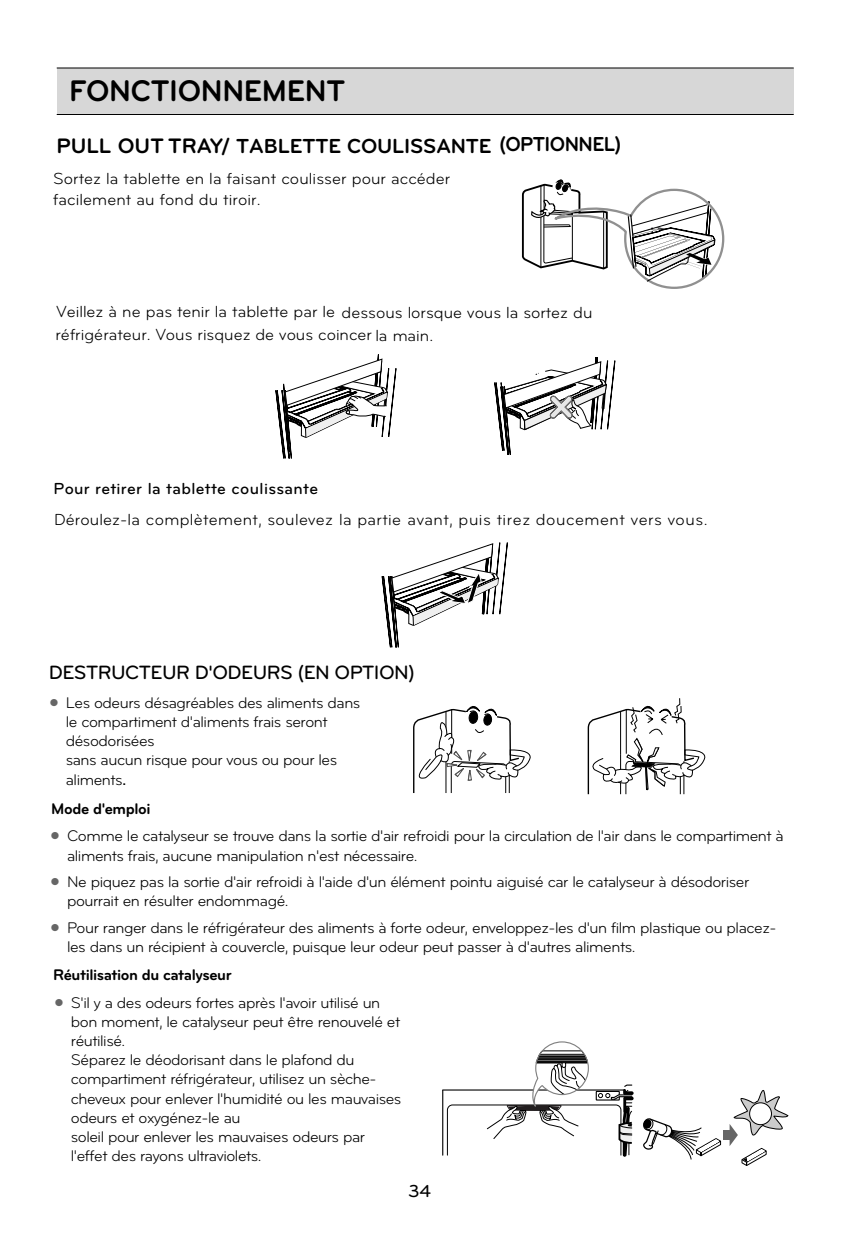
<style>
.page{position:relative;width:850px;height:1246px;background:#fff}
.page>*{position:absolute;margin:0;border:0;box-sizing:border-box;transform-origin:0 0}
.t1{font:700 31px "Bryant LG";letter-spacing:-.01em;color:#000}
.t2{font:700 21.2px "Bryant LG";letter-spacing:-.005em;color:#000}
.t3{font:500 20px "Bryant LG";letter-spacing:-.03em;color:#000}
.t4{font:500 18px "Bryant LG";color:#000}
.t5{font:16.6px/21.2px "Bryant LG";letter-spacing:.005em;color:#000}
.t6{font:500 16.6px "Bryant LG";letter-spacing:.02em;color:#000}
.t7{font:16px/19.2px "Bryant LG";letter-spacing:-.03em;color:#000}
.t8{font:700 16px "Bryant LG";letter-spacing:-.03em;color:#000}
.s1{font-size:21.8px}
.s2{font-size:21px}
.s3{color:#666}
.s4{font-family:"Helvetica"}
</style>
<div class="page">
<div style="left:57px;top:68px;width:737px;height:45px;background:#d7d7d7"></div>
<hr style="left:57px;top:68px;width:737px;height:1px;background:#000">
<hr style="left:57px;top:114px;width:737px;height:1px;background:#000">
<svg style="left:382px;top:542px;width:126px;height:106px"></svg>
<svg style="left:521px;top:179px;width:204px;height:110px"></svg>
<svg style="left:494px;top:357px;width:121px;height:98px"></svg>
<svg style="left:275px;top:354px;width:121px;height:105px"></svg>
<div style="left:383px;top:406px;width:6px;height:10px;background:#fff;border-radius:50%"></div>
<svg style="left:413px;top:698px;width:293px;height:97px"></svg>
<hr style="left:442px;top:1090px;width:1px;height:65px;background:#000">
<hr style="left:443px;top:1089px;width:182px;height:2px;background:#000">
<svg style="left:643px;top:1118px;width:78px;height:42px"></svg>
<div style="left:723px;top:1131px;width:10px;height:9px;background:#666"></div>
<svg style="left:730px;top:1090px;width:58px;height:76px"></svg>
<svg style="left:447px;top:1041px;width:187px;height:116px"></svg>
<h1 class="t1" style="left:69px;top:72px;width:277px">FONCTIONNEMENT</h1>
<h2 class="t2" style="left:57px;top:133px;width:566px"><span class="s1">PULL OUT TRAY</span> / TABLETTE COULISSANTE <span class="s2">(OPTIONNEL)</span></h2>
<p class="t5" style="left:53px;top:168px;width:399px">Sortez la tablette en la faisant coulisser pour accéder facilement au fond du tiroir.</p>
<p class="t5" style="left:56px;top:301px;width:538px;line-height:22.8px">Veillez à ne pas tenir la tablette par le dessous lorsque vous la sortez du réfrigérateur. Vous risquez de vous coincer la main.</p>
<p class="t6" style="left:54px;top:478px;width:266px">Pour retirer la tablette coulissante</p>
<p class="t5" style="left:54px;top:509px;width:655px">Déroulez-la complètement, soulevez la partie avant, puis tirez doucement vers vous.</p>
<p class="t3" style="left:49px;top:660px;width:368px">DESTRUCTEUR D'ODEURS (EN OPTION)</p>
<p class="t7" style="left:66px;top:693px;width:296px;text-indent:-16px"><span class="s3">●</span> Les odeurs désagréables des aliments dans le compartiment d'aliments frais seront désodorisées<br>sans aucun risque pour vous ou pour les aliments<span class="s4">.</span></p>
<p class="t8" style="left:51px;top:798px;width:101px">Mode d'emploi</p>
<p class="t7" style="left:67px;top:827px;width:718px;text-indent:-16px"><span class="s3">●</span> Comme le catalyseur se trouve dans la sortie d'air refroidi pour la circulation de l'air dans le compartiment à aliments frais, aucune manipulation n'est nécessaire.</p>
<p class="t7" style="left:67px;top:872px;width:684px;text-indent:-16px"><span class="s3">●</span> Ne piquez pas la sortie d'air refroidi à l'aide d'un élément pointu aiguisé car le catalyseur à désodoriser pourrait en résulter endommagé.</p>
<p class="t7" style="left:67px;top:918px;width:711px;text-indent:-16px"><span class="s3">●</span> Pour ranger dans le réfrigérateur des aliments à forte odeur, enveloppez-les d'un film plastique ou placez&shy;les dans un récipient à couvercle, puisque leur odeur peut passer à d'autres aliments.</p>
<p class="t8" style="left:53px;top:965px;width:180px">Réutilisation du catalyseur</p>
<p class="t7" style="left:71px;top:993px;width:332px;text-indent:-16px"><span class="s3">●</span> S'il y a des odeurs fortes après l'avoir utilisé un bon moment, le catalyseur peut être renouvelé et réutilisé.<br>Séparez le déodorisant dans le plafond du compartiment réfrigérateur, utilisez un sèche&shy;cheveux pour enlever l'humidité ou les mauvaises odeurs et oxygénez-le au<br>soleil pour enlever les mauvaises odeurs par l'effet des rayons ultraviolets.</p>
<p class="t4" style="left:408px;top:1180px;width:24px">34</p>
</div>
